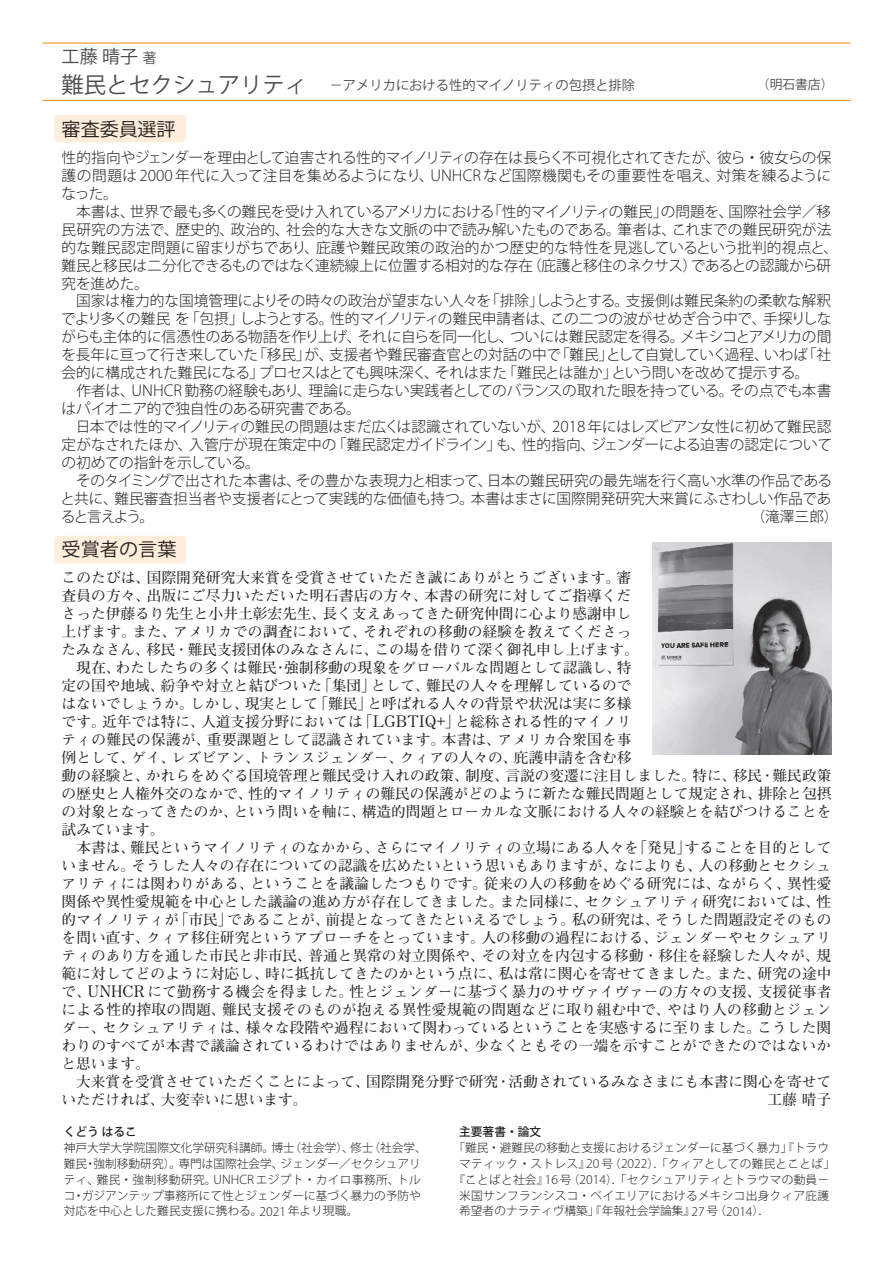
<style>
.page{position:relative;width:893px;height:1263px;background:#fff}
.page>*{position:absolute;margin:0;border:0;box-sizing:border-box;transform-origin:0 0}
.t1{font:18.6px "Koz Go Pr 6 N";color:#231f20}
.t2{font:18px "Koz Go Pr 6 N";color:#4b4c4d}
.t3{font:700 14.7px/18px "Futo Min A101 Pr 6 N";letter-spacing:.005em;color:#231f20}
.t4{font:300 14.7px/18px "Koz Go Pr 6 N";color:#231f20}
.t5{font:13.35px "Koz Go Pr 6 N";color:#4b4c4d}
.t6{font:12.75px "Koz Go Pr 6 N";color:#4b4c4d}
.t7{font:300 11.7px/15.9px "Koz Go Pr 6 N";color:#231f20}
.t8{font:300 11.7px "Koz Go Pr 6 N";letter-spacing:.02em;color:#231f20}
.t9{font:500 11.7px "Koz Go Pr 6 N";color:#231f20}
.s1{font-size:13.8px}
.s2{font-size:22.35px}
.s3{color:#57585a}
.s4{font-family:"Myriad Pro";font-size:16.95px}
.s5{font-size:15.9px}
.s6{font-family:"Myriad Pro";font-size:13.5px}
</style>
<div class="page">
<div style="left:54px;top:536px;width:132px;height:27px;background:#feeedb;border-radius:4px"></div>
<div style="left:54px;top:115px;width:132px;height:27px;background:#feeedb;border-radius:4px"></div>
<hr style="left:43px;top:43px;width:807px;height:1px;background:#f68f1e">
<hr style="left:43px;top:100px;width:807px;height:1px;background:#f68f1e">
<img style="left:653px;top:542px;width:178px;height:213px">
<p class="t2" style="left:62px;top:46px;width:96px">工藤晴子<span class="s1">著</span></p>
<p class="t5" style="left:62px;top:77px;width:575px"><span class="s2">難民とセクシュアリティ　</span><span class="s3">－</span>アメリカにおける性的マイノリティの包摂と排除</p>
<p class="t6" style="left:757px;top:77px;width:78px">（明石書店）</p>
<p class="t1" style="left:62px;top:118px;width:116px">審査委員選評</p>
<p class="t4" style="left:60px;top:149px;width:779px">性的指向やジェンダーを理由として迫害される性的マイノリティの存在は長らく不可視化されてきたが、彼ら・彼女らの保護の問題は <span class="s4">2000</span> 年代に入って注目を集めるようになり、<span class="s4">UNHCR</span> など国際機関もその重要性を唱え、対策を練るようになった。<br>　本書は、世界で最も多くの難民を受け入れているアメリカにおける「性的マイノリティの難民」の問題を、国際社会学／移民研究の方法で、歴史的、政治的、社会的な大きな文脈の中で読み解いたものである。筆者は、これまでの難民研究が法的な難民認定問題に留まりがちであり、庇護や難民政策の政治的かつ歴史的な特性を見逃しているという批判的視点と、難民と移民は二分化できるものではなく連続線上に位置する相対的な存在（庇護と移住のネクサス）であるとの認識から研究を進めた。<br>　国家は権力的な国境管理によりその時々の政治が望まない人々を「排除」しようとする。支援側は難民条約の柔軟な解釈でより多くの難民を「包摂」しようとする。性的マイノリティの難民申請者は、この二つの波がせめぎ合う中で、手探りしながらも主体的に信憑性のある物語を作り上げ、それに自らを同一化し、ついには難民認定を得る。メキシコとアメリカの間を長年に亘って行き来していた「移民」が、支援者や難民審査官との対話の中で「難民」として自覚していく過程、いわば「社会的に構成された難民になる」プロセスはとても興味深く、それはまた「難民とは誰か」という問いを改めて提示する。<br>　作者は、<span class="s4">UNHCR</span> 勤務の経験もあり、理論に走らない実践者としてのバランスの取れた眼を持っている。その点でも本書はパイオニア的で独自性のある研究書である。<br>　日本では性的マイノリティの難民の問題はまだ広くは認識されていないが、<span class="s4">2018</span>年にはレズビアン女性に初めて難民認定がなされたほか、入管庁が現在策定中の「難民認定ガイドライン」も、性的指向、ジェンダーによる迫害の認定についての初めての指針を示している。<br>　そのタイミングで出された本書は、その豊かな表現力と相まって、日本の難民研究の最先端を行く高い水準の作品であると共に、難民審査担当者や支援者にとって実践的な価値も持つ。本書はまさに国際開発研究大来賞にふさわしい作品であると言えよう。</p>
<p class="t4" style="left:751px;top:508px;width:89px">（滝澤三郎）</p>
<p class="t1" style="left:62px;top:539px;width:116px">受賞者の言葉</p>
<p class="t3" style="left:62px;top:568px;width:771px">このたびは、国際開発研究大来賞を受賞させていただき誠にありがとうございます。審<br>査員の方々、出版にご尽力いただいた明石書店の方々、本書の研究に対してご指導くだ<br>さった伊藤るり先生と小井土彰宏先生、長く支えあってきた研究仲間に心より感謝申し<br>上げます。また、アメリカでの調査において、それぞれの移動の経験を教えてくださっ<br>たみなさん、移民・難民支援団体のみなさんに、この場を借りて深く御礼申し上げます。<br>　現在、わたしたちの多くは難民・強制移動の現象をグローバルな問題として認識し、特<br>定の国や地域、紛争や対立と結びついた「集団」として、難民の人々を理解しているので<br>はないでしょうか。しかし、現実として「難民」と呼ばれる人々の背景や状況は実に多様<br>です。近年では特に、人道支援分野においては「<span class="s5">LGBTIQ+</span>」と総称される性的マイノリ<br>ティの難民の保護が、重要課題として認識されています。本書は、アメリカ合衆国を事<br>例として、ゲイ、レズビアン、トランスジェンダー、クィアの人々の、庇護申請を含む移<br>動の経験と、かれらをめぐる国境管理と難民受け入れの政策、制度、言説の変遷に注目しました。特に、移民・難民政策の歴史と人権外交のなかで、性的マイノリティの難民の保護がどのように新たな難民問題として規定され、排除と包摂の対象となってきたのか、という問いを軸に、構造的問題とローカルな文脈における人々の経験とを結びつけることを試みています。<br>　本書は、難民というマイノリティのなかから、さらにマイノリティの立場にある人々を「発見」することを目的としていません。そうした人々の存在についての認識を広めたいという思いもありますが、なによりも、人の移動とセクシュアリティには関わりがある、ということを議論したつもりです。従来の人の移動をめぐる研究には、ながらく、異性愛関係や異性愛規範を中心とした議論の進め方が存在してきました。また同様に、セクシュアリティ研究においては、性的マイノリティが「市民」であることが、前提となってきたといえるでしょう。私の研究は、そうした問題設定そのものを問い直す、クィア移住研究というアプローチをとっています。人の移動の過程における、ジェンダーやセクシュアリティのあり方を通した市民と非市民、普通と異常の対立関係や、その対立を内包する移動・移住を経験した人々が、規範に対してどのように対応し、時に抵抗してきたのかという点に、私は常に関心を寄せてきました。また、研究の途中で、<span class="s5">UNHCR</span>にて勤務する機会を得ました。性とジェンダーに基づく暴力のサヴァイヴァーの方々の支援、支援従事者による性的搾取の問題、難民支援そのものが抱える異性愛規範の問題などに取り組む中で、やはり人の移動とジェンダー、セクシュアリティは、様々な段階や過程において関わっているということを実感するに至りました。こうした関わりのすべてが本書で議論されているわけではありませんが、少なくともその一端を示すことができたのではないかと思います。<br>　大来賞を受賞させていただくことによって、国際開発分野で研究・活動されているみなさまにも本書に関心を寄せていただければ、大変幸いに思います。</p>
<p class="t3" style="left:767px;top:1089px;width:65px">工藤晴子</p>
<p class="t9" style="left:64px;top:1125px;width:75px">くどうはるこ</p>
<p class="t7" style="left:64px;top:1140px;width:365px">神戸大学大学院国際文化学研究科講師。博士（社会学）、修士（社会学、難民・強制移動研究）。専門は国際社会学、ジェンダー／セクシュアリティ、難民・強制移動研究。<span class="s6">UNHCR</span>エジプト・カイロ事務所、トルコ・ガジアンテップ事務所にて性とジェンダーに基づく暴力の予防や対応を中心とした難民支援に携わる。<span class="s6">2021</span>年より現職。</p>
<p class="t9" style="left:459px;top:1125px;width:83px">主要著書・論文</p>
<p class="t7" style="left:453px;top:1140px;width:377px">「難民・避難民の移動と支援におけるジェンダーに基づく暴力」『トラウ</p>
<p class="t8" style="left:459px;top:1157px;width:377px">マティック・ストレス』<span class="s6">20</span>号（<span class="s6">2022</span>）．「クィアとしての難民とことば」</p>
<p class="t8" style="left:453px;top:1173px;width:377px">『ことばと社会』<span class="s6">16</span>号（<span class="s6">2014</span>）．「セクシュアリティとトラウマの動員－</p>
<p class="t8" style="left:459px;top:1188px;width:371px">米国サンフランシスコ・ベイエリアにおけるメキシコ出身クィア庇護</p>
<p class="t7" style="left:459px;top:1203px;width:312px">希望者のナラティヴ構築」『年報社会学論集』<span class="s6">27</span>号（<span class="s6">2014</span>）．</p>
</div>
